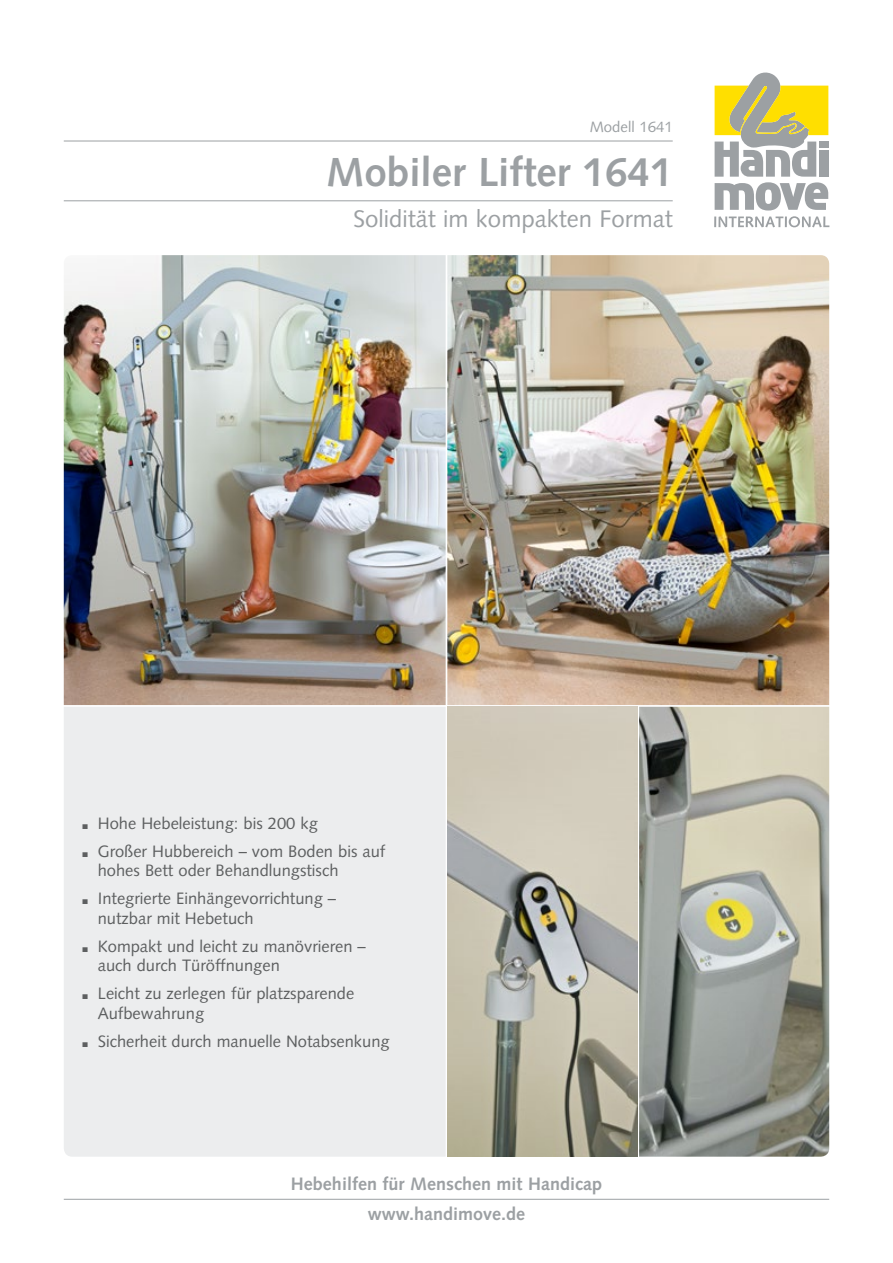
<style>
.page{position:relative;width:893px;height:1263px;background:#fff}
.page>*{position:absolute;margin:0;border:0;box-sizing:border-box;transform-origin:0 0}
.t1{font:700 40.5px "Syntax";color:#9ca0a3}
.t2{font:24px "Syntax";color:#9ca0a3}
.t3{font:700 18px/30px "Syntax";color:#9ca0a3;text-align:center}
.t4{font:16.5px/28px "Syntax";color:#5d5f60}
.t5{font:15px "Syntax";color:#9ca0a3}
.s1{font-weight:900;font-size:27px}
</style>
<div class="page">
<svg style="left:714px;top:72px;width:115px;height:155px"></svg>
<img style="left:64px;top:255px;width:765px;height:450px">
<img style="left:639px;top:707px;width:190px;height:450px">
<img style="left:447px;top:707px;width:190px;height:450px">
<div style="left:64px;top:707px;width:382px;height:450px;background:#ecedee"></div>
<hr style="left:64px;top:1199px;width:765px;height:1px;background:#9ca0a3">
<hr style="left:64px;top:141px;width:609px;height:1px;background:#9ca0a3">
<hr style="left:64px;top:200px;width:609px;height:1px;background:#9ca0a3">
<p class="t5" style="left:590px;top:118px;width:84px">Modell 1641</p>
<h1 class="t1" style="left:326px;top:149px;width:348px">Mobiler Lifter 1641</h1>
<h2 class="t2" style="left:353px;top:204px;width:321px">Solidität im kompakten Format</h2>
<p class="t4" style="left:81px;top:809px;width:306px"><span class="s1">.</span> Hohe Hebeleistung: bis 200 kg<br><span class="s1">.</span> Großer Hubbereich – vom Boden bis auf</p>
<p class="t4" style="left:81px;top:857px;width:259px;text-align:right">hohes Bett oder Behandlungstisch<br><span class="s1">.</span> Integrierte Einhängevorrichtung –</p>
<p class="t4" style="left:81px;top:904px;width:287px;text-indent:17px">nutzbar mit Hebetuch<br><span class="s1">.</span> Kompakt und leicht zu manövrieren –</p>
<p class="t4" style="left:81px;top:952px;width:275px;text-indent:17px">auch durch Türöffnungen<br><span class="s1">.</span> Leicht zu zerlegen für platzsparende</p>
<p class="t4" style="left:81px;top:999px;width:310px;text-indent:17px">Aufbewahrung<br><span class="s1">.</span> Sicherheit durch manuelle Notabsenkung</p>
<p class="t3" style="left:291px;top:1169px;width:313px">Hebehilfen für Menschen mit Handicap www.handimove.de</p>
</div>
